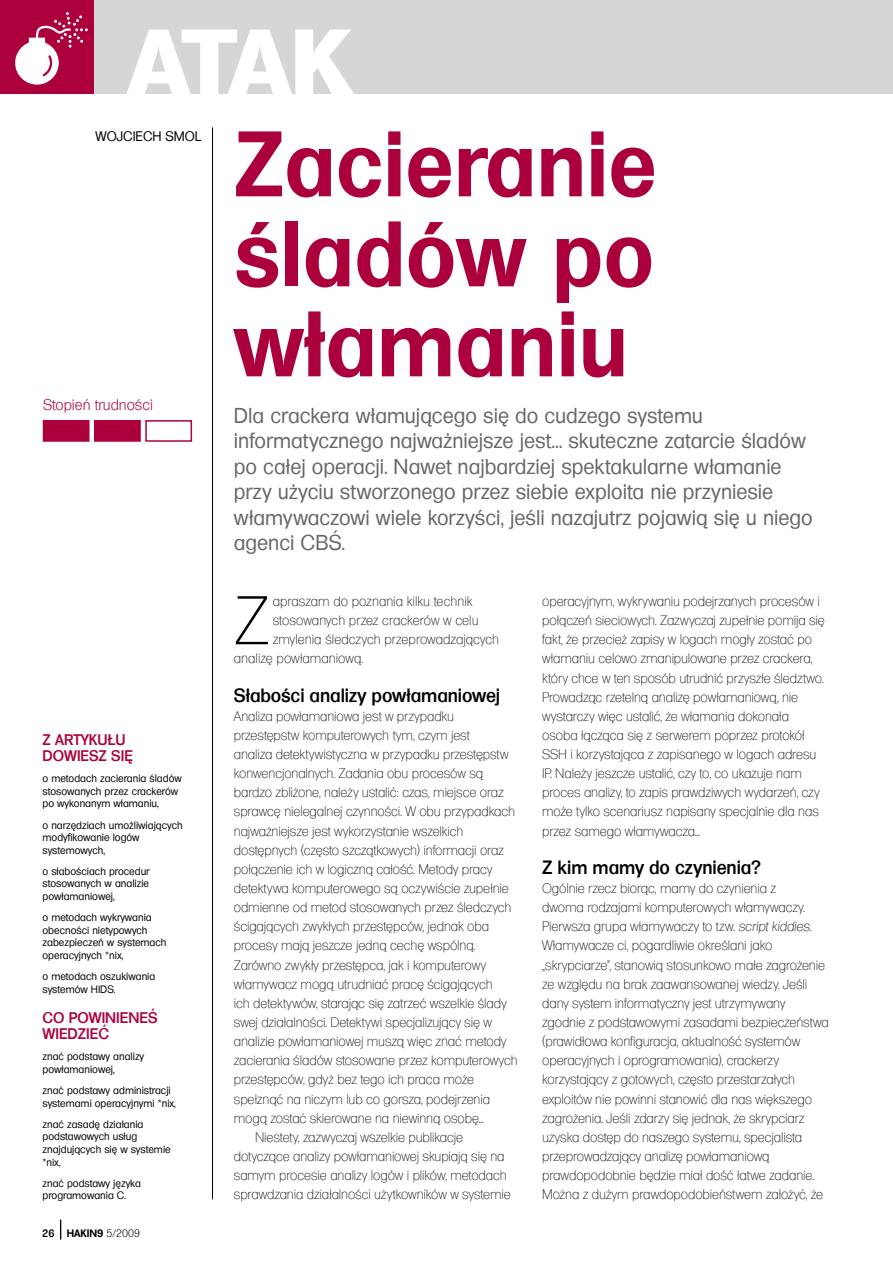
<style>
.page{position:relative;width:893px;height:1263px;background:#fff}
.page>*{position:absolute;margin:0;border:0;box-sizing:border-box;transform-origin:0 0}
.t1{font:700 90px/90px "Formula Serial Pl";color:#ac003e;text-align:justify}
.t2{font:800 90px "Formula Serial Pl";color:#fff;scale:1.1 1}
.t3{font:200 66.6px "Formula Serial Pl";color:#000}
.t4{font:21px/25.5px "Formula Serial Pl";letter-spacing:-.005em;color:#666}
.t5{font:500 18.75px "Formula Serial Pl";letter-spacing:-.01em;color:#000}
.t6{font:500 15px/16.5px "Formula Serial Pl";color:#ac003e}
.t7{font:300 15px "Formula Serial Pl";color:#ac003e}
.t8{font:200 13.5px/19.2px "Formula Serial Pl";letter-spacing:-.01em;color:#000}
.t9{font:13.5px "Formula Serial Pl";color:#000}
.t10{font:10.5px/12.6px "Formula Serial Pl";color:#000}
.t11{font:700 10.5px "Formula Serial Pl";color:#000}
.s1{font-family:"Formula Serial";font-weight:500}
.s2{font-weight:300}
.s3{font-style:italic}
</style>
<div class="page">
<div style="left:0;top:0;width:893px;height:94px;background:#d6d6d6"></div>
<div style="left:0;top:0;width:94px;height:94px;background:#ac003e"></div>
<svg style="left:60px;top:1220px;width:1px;height:19px"></svg>
<svg style="left:15px;top:12px;width:73px;height:73px"></svg>
<hr style="left:212px;top:128px;width:1px;height:1071px;background:#000">
<div style="left:44px;top:421px;width:45px;height:20px;background:#ac003e"></div>
<div style="left:43px;top:420px;width:47px;height:22px;border:2px solid #ac003e"></div>
<div style="left:95px;top:421px;width:45px;height:20px;background:#ac003e"></div>
<div style="left:94px;top:420px;width:47px;height:22px;border:2px solid #ac003e"></div>
<div style="left:145px;top:420px;width:47px;height:22px;border:2px solid #ac003e"></div>
<h1 class="t2" style="left:128px;top:4px;width:205px">ATAK</h1>
<p class="t9" style="left:96px;top:126px;width:107px">WOJCIECH SMOL</p>
<p class="t7" style="left:43px;top:393px;width:111px">Stopień trudności</p>
<p class="t6" style="left:43px;top:730px;width:92px">Z ARTYKUŁU<br>DOWIESZ SIĘ</p>
<p class="t10" style="left:43px;top:771px;width:141px">o metodach zacierania śladów stosowanych przez crackerów po wykonanym włamaniu,</p>
<p class="t10" style="left:43px;top:817px;width:142px">o narzędziach umożliwiających modyfikowanie logów systemowych,</p>
<p class="t10" style="left:43px;top:864px;width:109px;text-align:justify">o słabościach procedur stosowanych w analizie powłamaniowej,</p>
<p class="t10" style="left:43px;top:910px;width:125px">o metodach wykrywania obecności nietypowych zabezpieczeń w systemach operacyjnych *nix,</p>
<p class="t10" style="left:43px;top:969px;width:114px">o metodach oszukiwania systemów HIDS.</p>
<p class="t6" style="left:43px;top:1008px;width:116px">CO POWINIENEŚ<br>WIEDZIEĆ</p>
<p class="t10" style="left:43px;top:1049px;width:103px">znać podstawy analizy powłamaniowej,</p>
<p class="t10" style="left:43px;top:1083px;width:135px">znać podstawy administracji systemami operacyjnymi *nix,</p>
<p class="t10" style="left:43px;top:1117px;width:130px">znać zasadę działania podstawowych usług znajdujących się w systemie *nix,</p>
<p class="t10" style="left:43px;top:1175px;width:100px">znać podstawy języka programowania C.</p>
<p class="t11" style="left:42px;top:1227px;width:99px"><span class="s1">26</span> HAKIN9 <span class="s2">5/2009</span></p>
<h1 class="t1" style="left:234px;top:116px;width:425px">Zacieranie śladów po włamaniu</h1>
<p class="t4" style="left:234px;top:401px;width:580px">Dla crackera włamującego się do cudzego systemu informatycznego najważniejsze jest... skuteczne zatarcie śladów po całej operacji. Nawet najbardziej spektakularne włamanie przy użyciu stworzonego przez siebie exploita nie przyniesie włamywaczowi wiele korzyści, jeśli nazajutrz pojawią się u niego agenci CBŚ.</p>
<h2 class="t3" style="left:234px;top:569px;width:37px">Z</h2>
<p class="t8" style="left:273px;top:590px;width:201px">apraszam do poznania kilku technik</p>
<p class="t8" style="left:273px;top:609px;width:207px">stosowanych przez crackerów w celu</p>
<p class="t8" style="left:273px;top:629px;width:228px">zmylenia śledczych przeprowadzających</p>
<p class="t8" style="left:234px;top:648px;width:131px">analizę powłamaniową.</p>
<h3 class="t5" style="left:234px;top:683px;width:268px">Słabości analizy powłamaniowej</h3>
<p class="t8" style="left:234px;top:705px;width:222px">Analiza powłamaniowa jest w przypadku</p>
<p class="t8" style="left:234px;top:724px;width:237px">przestępstw komputerowych tym, czym jest</p>
<p class="t8" style="left:234px;top:743px;width:276px">analiza detektywistyczna w przypadku przestępstw</p>
<p class="t8" style="left:234px;top:762px;width:251px">konwencjonalnych. Zadania obu procesów są</p>
<p class="t8" style="left:234px;top:782px;width:271px">bardzo zbliżone, należy ustalić: czas, miejsce oraz</p>
<p class="t8" style="left:234px;top:801px;width:283px">sprawcę nielegalnej czynności. W obu przypadkach</p>
<p class="t8" style="left:234px;top:820px;width:231px">najważniejsze jest wykorzystanie wszelkich</p>
<p class="t8" style="left:234px;top:839px;width:272px">dostępnych (często szczątkowych) informacji oraz</p>
<p class="t8" style="left:234px;top:858px;width:260px">połączenie ich w logiczną całość. Metody pracy</p>
<p class="t8" style="left:234px;top:877px;width:276px">detektywa komputerowego są oczywiście zupełnie</p>
<p class="t8" style="left:234px;top:896px;width:279px">odmienne od metod stosowanych przez śledczych</p>
<p class="t8" style="left:234px;top:916px;width:257px">ścigających zwykłych przestępców, jednak oba</p>
<p class="t8" style="left:234px;top:935px;width:243px">procesy mają jeszcze jedną cechę wspólną.</p>
<p class="t8" style="left:234px;top:954px;width:254px">Zarówno zwykły przestępca, jak i komputerowy</p>
<p class="t8" style="left:234px;top:973px;width:260px">włamywacz mogą utrudniać pracę ścigających</p>
<p class="t8" style="left:234px;top:992px;width:274px">ich detektywów, starając się zatrzeć wszelkie ślady</p>
<p class="t8" style="left:234px;top:1011px;width:260px">swej działalności. Detektywi specjalizujący się w</p>
<p class="t8" style="left:234px;top:1030px;width:274px">analizie powłamaniowej muszą więc znać metody</p>
<p class="t8" style="left:234px;top:1049px;width:285px">zacierania śladów stosowane przez komputerowych</p>
<p class="t8" style="left:234px;top:1069px;width:242px">przestępców, gdyż bez tego ich praca może</p>
<p class="t8" style="left:234px;top:1088px;width:258px">spełznąć na niczym lub co gorsza, podejrzenia</p>
<p class="t8" style="left:234px;top:1107px;width:252px">mogą zostać skierowane na niewinną osobę...</p>
<p class="t8" style="left:255px;top:1126px;width:209px">Niestety, zazwyczaj wszelkie publikacje</p>
<p class="t8" style="left:234px;top:1145px;width:272px">dotyczące analizy powłamaniowej skupiają się na</p>
<p class="t8" style="left:234px;top:1164px;width:274px">samym procesie analizy logów i plików, metodach</p>
<p class="t8" style="left:234px;top:1183px;width:278px">sprawdzania działalności użytkowników w systemie</p>
<p class="t8" style="left:542px;top:590px;width:284px">operacyjnym, wykrywaniu podejrzanych procesów i połączeń sieciowych. Zazwyczaj zupełnie pomija się fakt, że przecież zapisy w logach mogły zostać po włamaniu celowo zmanipulowane przez crackera, który chce w ten sposób utrudnić przyszłe śledztwo.<br>Prowadząc rzetelną analizę powłamaniową, nie wystarczy więc ustalić, że włamania dokonała osoba łącząca się z serwerem poprzez protokół SSH i korzystająca z zapisanego w logach adresu IP. Należy jeszcze ustalić, czy to, co ukazuje nam proces analizy, to zapis prawdziwych wydarzeń, czy może tylko scenariusz napisany specjalnie dla nas przez samego włamywacza...</p>
<h3 class="t5" style="left:542px;top:855px;width:220px">Z kim mamy do czynienia?</h3>
<p class="t8" style="left:542px;top:877px;width:288px">Ogólnie rzecz biorąc, mamy do czynienia z<br>dwoma rodzajami komputerowych włamywaczy.<br>Pierwsza grupa włamywaczy to tzw. <span class="s3">script kiddies</span>.<br>Włamywacze ci, pogardliwie określani jako „skrypciarze”, stanowią stosunkowo małe zagrożenie ze względu na brak zaawansowanej wiedzy. Jeśli dany system informatyczny jest utrzymywany zgodnie z podstawowymi zasadami bezpieczeństwa (prawidłowa konfiguracja, aktualność systemów operacyjnych i oprogramowania), crackerzy korzystający z gotowych, często przestarzałych exploitów nie powinni stanowić dla nas większego zagrożenia. Jeśli zdarzy się jednak, że skrypciarz uzyska dostęp do naszego systemu, specjalista przeprowadzający analizę powłamaniową prawdopodobnie będzie miał dość łatwe zadanie.<br>Można z dużym prawdopodobieństwem założyć, że</p>
</div>
